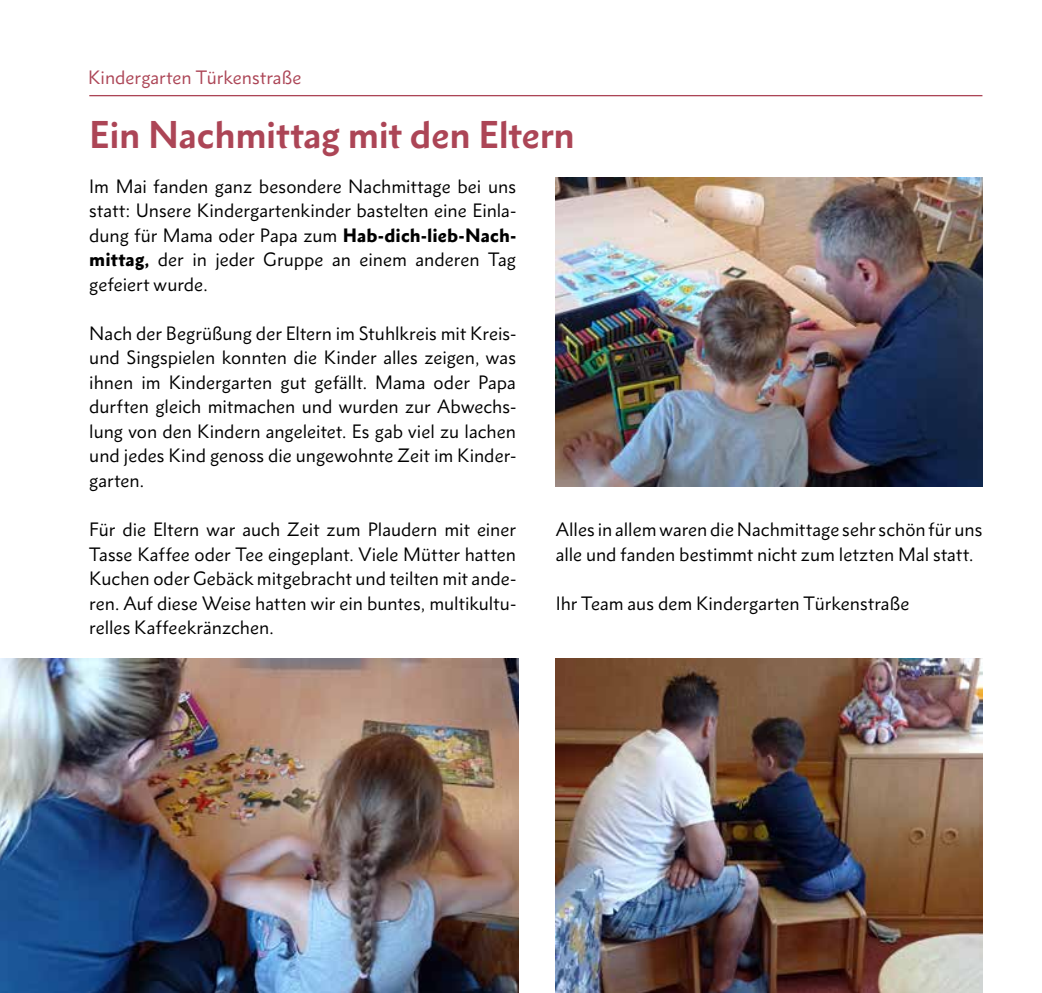
<style>
.page{position:relative;width:1042px;height:993px;background:#fff}
.page>*{position:absolute;margin:0;border:0;box-sizing:border-box;transform-origin:0 0}
.t1{font:700 35px "Metro Nova Pro";letter-spacing:-.01em;color:#ac4556}
.t2{font:17.5px/24.5px "Metro Nova Pro";color:#000;text-align:justify}
.t3{font:17.5px "Metro Nova Pro";color:#ac4556}
.s1{font-weight:900}
</style>
<div class="page">
<hr style="left:89px;top:95px;width:893px;height:1px;background:#ac4556">
<img style="left:556px;top:177px;width:426px;height:310px">
<img style="left:0;top:658px;width:518px;height:334px">
<img style="left:556px;top:658px;width:426px;height:334px">
<p class="t3" style="left:88px;top:66px;width:215px">Kindergarten Türkenstraße</p>
<h1 class="t1" style="left:89px;top:112px;width:487px">Ein Nachmittag mit den Eltern</h1>
<p class="t2" style="left:89px;top:174px;width:428px">Im Mai fanden ganz besondere Nachmittage bei uns statt: Unsere Kindergartenkinder bastelten eine Einla&shy;dung für Mama oder Papa zum <span class="s1">Hab-dich-lieb-Nach&shy;mittag,</span> der in jeder Gruppe an einem anderen Tag gefeiert wurde.</p>
<p class="t2" style="left:89px;top:321px;width:428px">Nach der Begrüßung der Eltern im Stuhlkreis mit Kreis&shy;und Singspielen konnten die Kinder alles zeigen, was ihnen im Kindergarten gut gefällt. Mama oder Papa durften gleich mitmachen und wurden zur Abwechs&shy;lung von den Kindern angeleitet. Es gab viel zu lachen und jedes Kind genoss die ungewohnte Zeit im Kinder&shy;garten.</p>
<p class="t2" style="left:89px;top:517px;width:428px">Für die Eltern war auch Zeit zum Plaudern mit einer Tasse Kaffee oder Tee eingeplant. Viele Mütter hatten Kuchen oder Gebäck mitgebracht und teilten mit ande&shy;ren. Auf diese Weise hatten wir ein buntes, multikultu&shy;relles Kaffeekränzchen.</p>
<p class="t2" style="left:556px;top:517px;width:428px">Alles in allem waren die Nachmittage sehr schön für uns alle und fanden bestimmt nicht zum letzten Mal statt.</p>
<p class="t2" style="left:556px;top:590px;width:355px">Ihr Team aus dem Kindergarten Türkenstraße</p>
</div>
